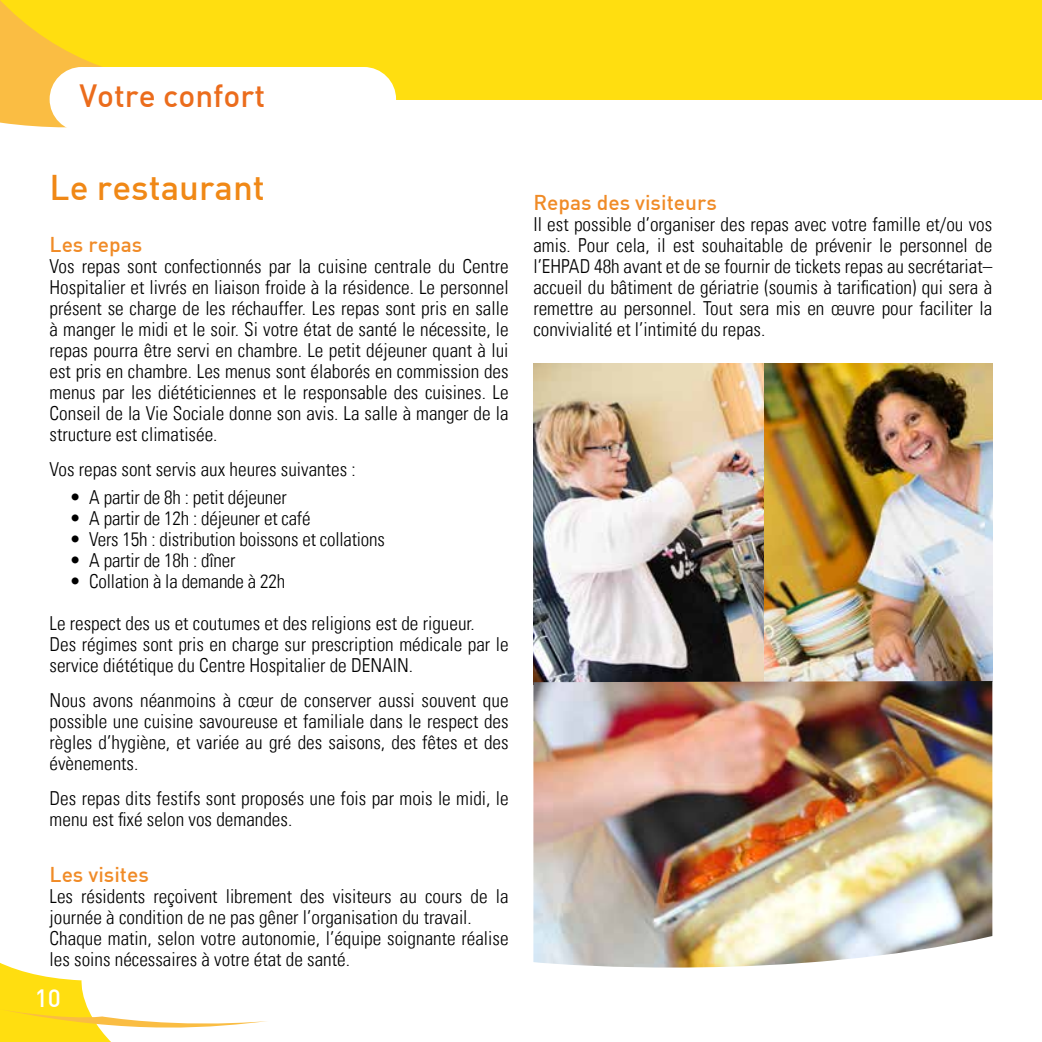
<style>
.page{position:relative;width:1042px;height:1042px;background:#fff}
.page>*{position:absolute;margin:0;border:0;box-sizing:border-box;transform-origin:0 0}
.t1{font:500 35px "DIN";color:#f08816}
.t2{font:500 31.5px "DIN";color:#eb6c1c}
.t3{font:500 24.5px "DIN";color:#fff}
.t4{font:500 21px "DIN";color:#f08b27}
.t5{font:300 condensed 19.25px/21px "Univers LT";color:#000}
</style>
<div class="page">
<div style="left:0;top:0;width:1042px;height:99px;background:#ffde10"></div>
<svg style="left:0;top:0;width:102px;height:128px;fill:#fabd43"></svg>
<div style="left:81px;top:67px;width:283px;height:65px;background:#fff"></div>
<div style="left:50px;top:67px;width:64px;height:64px;background:#fff;border-radius:50%"></div>
<div style="left:332px;top:67px;width:64px;height:64px;background:#fff;border-radius:50%"></div>
<svg style="left:0;top:963px;width:111px;height:79px;fill:#ffde10"></svg>
<svg style="left:1px;top:1009px;width:266px;height:27px"></svg>
<img style="left:533px;top:363px;width:231px;height:318px">
<img style="left:764px;top:363px;width:228px;height:318px">
<img style="left:533px;top:681px;width:459px;height:287px">
<h2 class="t2" style="left:79px;top:75px;width:187px">Votre confort</h2>
<h1 class="t1" style="left:50px;top:165px;width:217px">Le restaurant</h1>
<p class="t4" style="left:50px;top:231px;width:94px">Les repas</p>
<p class="t5" style="left:50px;top:256px;width:460px;text-align:justify">Vos repas sont confectionnés par la cuisine centrale du Centre Hospitalier et livrés en liaison froide à la résidence. Le personnel présent se charge de les réchauffer. Les repas sont pris en salle à manger le midi et le soir. Si votre état de santé le nécessite, le repas pourra être servi en chambre. Le petit déjeuner quant à lui est pris en chambre. Les menus sont élaborés en commission des menus par les diététiciennes et le responsable des cuisines. Le Conseil de la Vie Sociale donne son avis. La salle à manger de la structure est climatisée.</p>
<p class="t5" style="left:50px;top:459px;width:308px">Vos repas sont servis aux heures suivantes :</p>
<p class="t5" style="left:69px;top:487px;width:219px">• A partir de 8h : petit déjeuner</p>
<p class="t5" style="left:69px;top:508px;width:243px">• A partir de 12h : déjeuner et café</p>
<p class="t5" style="left:69px;top:529px;width:317px">• Vers 15h : distribution boissons et collations</p>
<p class="t5" style="left:69px;top:550px;width:167px">• A partir de 18h : dîner</p>
<p class="t5" style="left:50px;top:560px;width:427px;line-height:42px;text-indent:20px">• Collation à la demande à 22h<br>Le respect des us et coutumes et des religions est de rigueur.</p>
<p class="t5" style="left:50px;top:634px;width:460px">Des régimes sont pris en charge sur prescription médicale par le service diététique du Centre Hospitalier de DENAIN.</p>
<p class="t5" style="left:50px;top:690px;width:460px;text-align:justify">Nous avons néanmoins à cœur de conserver aussi souvent que possible une cuisine savoureuse et familiale dans le respect des règles d’hygiène, et variée au gré des saisons, des fêtes et des évènements.</p>
<p class="t5" style="left:50px;top:788px;width:460px">Des repas dits festifs sont proposés une fois par mois le midi, le menu est fixé selon vos demandes.</p>
<p class="t4" style="left:50px;top:861px;width:101px">Les visites</p>
<p class="t5" style="left:50px;top:886px;width:460px">Les résidents reçoivent librement des visiteurs au cours de la journée à condition de ne pas gêner l’organisation du travail.<br>Chaque matin, selon votre autonomie, l’équipe soignante réalise les soins nécessaires à votre état de santé.</p>
<p class="t3" style="left:35px;top:982px;width:28px">10</p>
<p class="t4" style="left:533px;top:189px;width:185px">Repas des visiteurs</p>
<p class="t5" style="left:533px;top:214px;width:460px;text-align:justify">Il est possible d’organiser des repas avec votre famille et/ou vos amis. Pour cela, il est souhaitable de prévenir le personnel de l’EHPAD 48h avant et de se fournir de tickets repas au secrétariat– accueil du bâtiment de gériatrie (soumis à tarification) qui sera à remettre au personnel. Tout sera mis en œuvre pour faciliter la convivialité et l’intimité du repas.</p>
</div>
